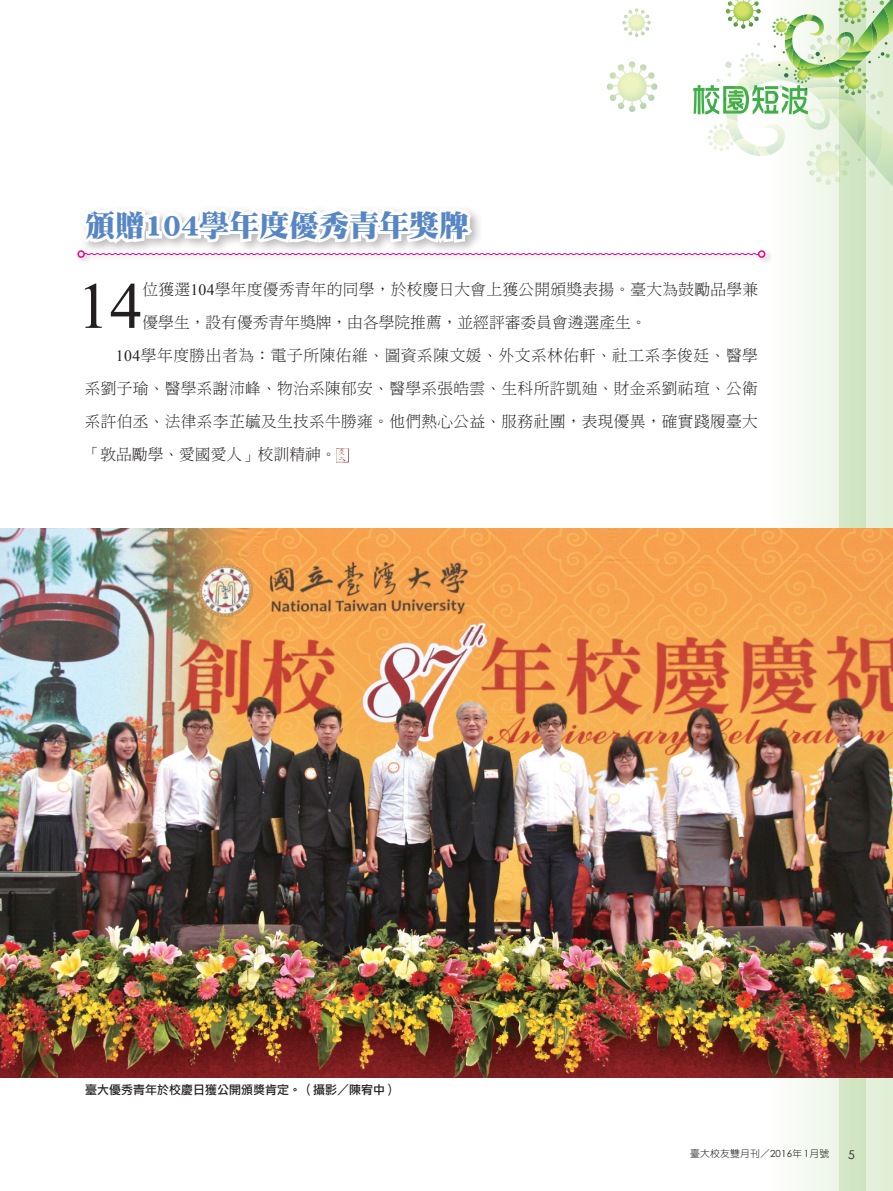
<style>
.page{position:relative;width:893px;height:1191px;background:#fff}
.page>*{position:absolute;margin:0;border:0;box-sizing:border-box;transform-origin:0 0}
.內文字首放大{font:65.55px "Times New Roman";color:#231f20}
.內文-中標{font:30px "DF Ming Std W12";color:#5786c5}
.內文10_5{font:15.75px/33px "DF Ming Std W3";letter-spacing:.02em;color:#231f20;text-align:justify}
.內文字首放大-2{font:15.75px/33px "DF Ming Std W3";letter-spacing:.015em;color:#231f20}
.圖說{font:12px "DF Li Hei Std W5";color:#231f20}
.t1{font:12px "Century Gothic";color:#231f20}
.t2{font:9.75px "DF Yuan Std W3";letter-spacing:.025em;color:#231f20}
.s1{font-family:"Times New Roman"}
.s2{font-family:"Century Gothic"}
</style>
<div class="page">
<svg style="left:758px;top:272px;width:135px;height:919px"></svg>
<div style="left:839px;top:0;width:27px;height:1191px;background:#d2e5c3"></div>
<img style="left:337px;top:448px;width:11px;height:14px">
<img style="left:0;top:528px;width:893px;height:549px">
<svg style="left:78px;top:0;width:815px;height:272px"></svg>
<div style="left:77px;top:250px;width:8px;height:8px;border:2px solid #ed028c;border-radius:50%"></div>
<div style="left:758px;top:250px;width:7px;height:8px;border:2px solid #ed028c;border-radius:50%"></div>
<p class="內文-中標" style="left:85px;top:209px;width:385px">頒贈104學年度優秀青年獎牌</p>
<p class="內文字首放大" style="left:77px;top:262px;width:67px">14</p>
<p class="內文字首放大-2" style="left:143px;top:272px;width:617px">位獲選<span class="s1">104</span>學年度優秀青年的同學，於校慶日大會上獲公開頒獎表揚。臺大為鼓勵品學兼優學生，設有優秀青年獎牌，由各學院推薦，並經評審委員會遴選產生。</p>
<p class="內文10_5" style="left:85px;top:338px;width:675px;text-indent:31px"><span class="s1">104</span>學年度勝出者為：電子所陳佑維、圖資系陳文媛、外文系林佑軒、社工系李俊廷、醫學系劉子瑜、醫學系謝沛峰、物治系陳郁安、醫學系張皓雲、生科所許凱廸、財金系劉祐瑄、公衛系許伯丞、法律系李芷毓及生技系牛勝雍。他們熱心公益、服務社團，表現優異，確實踐履臺大「敦品勵學、愛國愛人」校訓精神。</p>
<p class="圖說" style="left:85px;top:1083px;width:313px">臺大優秀青年於校慶日獲公開頒獎肯定。（攝影／陳宥中）</p>
<p class="t2" style="left:690px;top:1148px;width:141px">臺大校友雙月刊／<span class="s2">2016</span>年<span class="s2">1</span>月號</p>
<p class="t1" style="left:848px;top:1147px;width:8px">5</p>
</div>
